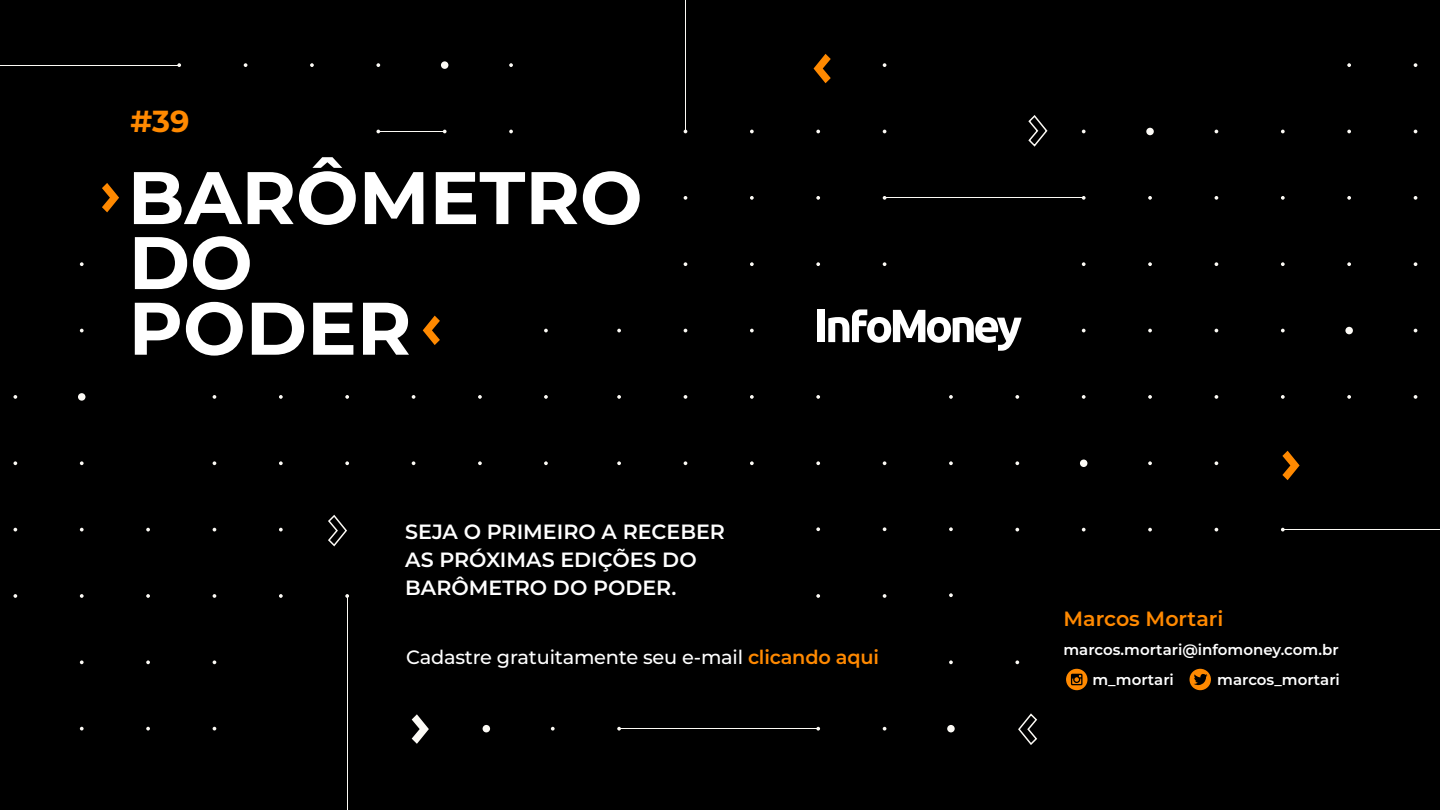
<style>
.page{position:relative;width:1440px;height:810px;background:#000}
.page>*{position:absolute;margin:0;border:0;box-sizing:border-box;transform-origin:0 0}
.t1{font:700 74.25px/65.2px "Montserrat";color:#fff}
.t2{font:700 30.45px "Montserrat";color:#ff8900}
.t3{font:600 20.7px/27.8px "Montserrat";color:#fff}
.t4{font:600 20.7px "Montserrat";color:#ff8900}
.t5{font:500 19.35px "Montserrat";letter-spacing:-.01em;color:#fff}
.t6{font:600 15px/30.2px "Montserrat";color:#fff}
.s1{font-weight:600;color:#ff8900}
</style>
<div class="page">
<hr style="left:685px;top:0;width:1px;height:131px;background:#fcfaf5">
<hr style="left:347px;top:596px;width:1px;height:214px;background:#fcfaf5">
<hr style="left:1283px;top:529px;width:157px;height:1px;background:#fcfaf5">
<hr style="left:884px;top:197px;width:199px;height:1px;background:#fcfaf5">
<hr style="left:0;top:65px;width:179px;height:1px;background:#fcfaf5">
<hr style="left:619px;top:728px;width:199px;height:1px;background:#fcfaf5">
<hr style="left:378px;top:131px;width:67px;height:1px;background:#fcfaf5">
<svg style="left:816px;top:130px;width:4px;height:3px"></svg>
<svg style="left:883px;top:63px;width:3px;height:4px"></svg>
<div style="left:1146px;top:128px;width:8px;height:7px;background:#fcfaf5;border-radius:50%"></div>
<svg style="left:1214px;top:130px;width:4px;height:3px"></svg>
<svg style="left:1347px;top:130px;width:4px;height:3px"></svg>
<svg style="left:1413px;top:130px;width:4px;height:3px"></svg>
<svg style="left:1347px;top:63px;width:4px;height:4px"></svg>
<svg style="left:1413px;top:63px;width:4px;height:4px"></svg>
<svg style="left:816px;top:196px;width:4px;height:4px"></svg>
<svg style="left:1148px;top:196px;width:4px;height:4px"></svg>
<svg style="left:1214px;top:196px;width:4px;height:4px"></svg>
<svg style="left:1281px;top:196px;width:3px;height:4px"></svg>
<svg style="left:1347px;top:196px;width:4px;height:4px"></svg>
<svg style="left:1413px;top:196px;width:4px;height:4px"></svg>
<svg style="left:816px;top:262px;width:4px;height:4px"></svg>
<svg style="left:883px;top:262px;width:3px;height:4px"></svg>
<svg style="left:1082px;top:262px;width:3px;height:4px"></svg>
<svg style="left:1148px;top:262px;width:4px;height:4px"></svg>
<svg style="left:1214px;top:262px;width:4px;height:4px"></svg>
<svg style="left:1281px;top:262px;width:3px;height:4px"></svg>
<svg style="left:1347px;top:262px;width:4px;height:4px"></svg>
<svg style="left:1413px;top:262px;width:4px;height:4px"></svg>
<svg style="left:1148px;top:329px;width:4px;height:3px"></svg>
<svg style="left:1214px;top:329px;width:4px;height:3px"></svg>
<div style="left:1345px;top:327px;width:8px;height:7px;background:#fcfaf5;border-radius:50%"></div>
<svg style="left:1413px;top:329px;width:4px;height:3px"></svg>
<svg style="left:816px;top:395px;width:4px;height:4px"></svg>
<svg style="left:949px;top:395px;width:4px;height:4px"></svg>
<svg style="left:1015px;top:395px;width:4px;height:4px"></svg>
<svg style="left:1082px;top:395px;width:3px;height:4px"></svg>
<svg style="left:1148px;top:395px;width:4px;height:4px"></svg>
<svg style="left:1214px;top:395px;width:4px;height:4px"></svg>
<svg style="left:1281px;top:395px;width:3px;height:4px"></svg>
<svg style="left:1347px;top:395px;width:4px;height:4px"></svg>
<svg style="left:1413px;top:395px;width:4px;height:4px"></svg>
<svg style="left:816px;top:461px;width:4px;height:4px"></svg>
<svg style="left:883px;top:461px;width:3px;height:4px"></svg>
<svg style="left:949px;top:461px;width:4px;height:4px"></svg>
<svg style="left:1015px;top:461px;width:4px;height:4px"></svg>
<div style="left:1080px;top:460px;width:7px;height:7px;background:#fcfaf5;border-radius:50%"></div>
<svg style="left:1148px;top:461px;width:4px;height:4px"></svg>
<svg style="left:1214px;top:461px;width:4px;height:4px"></svg>
<svg style="left:1015px;top:528px;width:4px;height:3px"></svg>
<svg style="left:1148px;top:528px;width:4px;height:3px"></svg>
<svg style="left:1214px;top:528px;width:4px;height:3px"></svg>
<svg style="left:816px;top:594px;width:4px;height:4px"></svg>
<svg style="left:883px;top:594px;width:3px;height:4px"></svg>
<svg style="left:949px;top:660px;width:4px;height:4px"></svg>
<svg style="left:1015px;top:660px;width:4px;height:4px"></svg>
<svg style="left:816px;top:727px;width:4px;height:4px"></svg>
<svg style="left:750px;top:130px;width:4px;height:3px"></svg>
<svg style="left:750px;top:196px;width:4px;height:4px"></svg>
<svg style="left:750px;top:262px;width:4px;height:4px"></svg>
<svg style="left:750px;top:329px;width:4px;height:3px"></svg>
<svg style="left:750px;top:395px;width:4px;height:4px"></svg>
<svg style="left:750px;top:461px;width:4px;height:4px"></svg>
<svg style="left:617px;top:727px;width:4px;height:4px"></svg>
<svg style="left:551px;top:727px;width:4px;height:4px"></svg>
<svg style="left:683px;top:196px;width:4px;height:4px"></svg>
<svg style="left:683px;top:262px;width:4px;height:4px"></svg>
<svg style="left:683px;top:329px;width:4px;height:3px"></svg>
<svg style="left:683px;top:395px;width:4px;height:4px"></svg>
<svg style="left:683px;top:461px;width:4px;height:4px"></svg>
<svg style="left:617px;top:461px;width:4px;height:4px"></svg>
<svg style="left:617px;top:395px;width:4px;height:4px"></svg>
<svg style="left:883px;top:727px;width:3px;height:4px"></svg>
<div style="left:947px;top:725px;width:8px;height:7px;background:#fcfaf5;border-radius:50%"></div>
<svg style="left:13px;top:395px;width:4px;height:4px"></svg>
<div style="left:78px;top:393px;width:7px;height:8px;background:#fcfaf5;border-radius:50%"></div>
<svg style="left:80px;top:329px;width:4px;height:3px"></svg>
<svg style="left:80px;top:262px;width:4px;height:4px"></svg>
<svg style="left:213px;top:395px;width:3px;height:4px"></svg>
<svg style="left:279px;top:395px;width:4px;height:4px"></svg>
<svg style="left:345px;top:395px;width:4px;height:4px"></svg>
<svg style="left:412px;top:395px;width:3px;height:4px"></svg>
<svg style="left:478px;top:395px;width:4px;height:4px"></svg>
<svg style="left:13px;top:461px;width:4px;height:4px"></svg>
<svg style="left:80px;top:461px;width:4px;height:4px"></svg>
<svg style="left:213px;top:461px;width:3px;height:4px"></svg>
<svg style="left:279px;top:461px;width:4px;height:4px"></svg>
<svg style="left:345px;top:461px;width:4px;height:4px"></svg>
<svg style="left:412px;top:461px;width:3px;height:4px"></svg>
<svg style="left:478px;top:461px;width:4px;height:4px"></svg>
<svg style="left:13px;top:528px;width:4px;height:3px"></svg>
<svg style="left:80px;top:528px;width:4px;height:3px"></svg>
<svg style="left:146px;top:528px;width:4px;height:3px"></svg>
<svg style="left:279px;top:528px;width:4px;height:3px"></svg>
<svg style="left:13px;top:594px;width:4px;height:4px"></svg>
<svg style="left:80px;top:594px;width:4px;height:4px"></svg>
<svg style="left:146px;top:594px;width:4px;height:4px"></svg>
<svg style="left:146px;top:660px;width:4px;height:4px"></svg>
<svg style="left:213px;top:594px;width:3px;height:4px"></svg>
<svg style="left:213px;top:660px;width:3px;height:4px"></svg>
<svg style="left:279px;top:594px;width:4px;height:4px"></svg>
<svg style="left:345px;top:594px;width:4px;height:4px"></svg>
<svg style="left:177px;top:63px;width:4px;height:4px"></svg>
<svg style="left:244px;top:63px;width:3px;height:4px"></svg>
<svg style="left:310px;top:63px;width:4px;height:4px"></svg>
<svg style="left:376px;top:63px;width:4px;height:4px"></svg>
<div style="left:441px;top:61px;width:7px;height:8px;background:#fcfaf5;border-radius:50%"></div>
<svg style="left:509px;top:63px;width:4px;height:4px"></svg>
<svg style="left:509px;top:130px;width:4px;height:3px"></svg>
<svg style="left:80px;top:660px;width:4px;height:4px"></svg>
<svg style="left:80px;top:727px;width:4px;height:4px"></svg>
<svg style="left:146px;top:727px;width:4px;height:4px"></svg>
<svg style="left:213px;top:727px;width:3px;height:4px"></svg>
<div style="left:818px;top:310px;width:7px;height:32px;background:#fff"></div>
<svg style="left:828px;top:309px;width:193px;height:42px"></svg>
<svg style="left:813px;top:54px;width:18px;height:29px"></svg>
<svg style="left:1282px;top:451px;width:17px;height:29px"></svg>
<svg style="left:102px;top:183px;width:17px;height:29px"></svg>
<svg style="left:1028px;top:115px;width:20px;height:32px"></svg>
<svg style="left:328px;top:514px;width:19px;height:33px"></svg>
<svg style="left:1018px;top:713px;width:20px;height:32px"></svg>
<svg style="left:423px;top:316px;width:17px;height:29px"></svg>
<svg style="left:544px;top:395px;width:4px;height:4px"></svg>
<svg style="left:544px;top:329px;width:4px;height:3px"></svg>
<svg style="left:544px;top:461px;width:4px;height:4px"></svg>
<svg style="left:617px;top:329px;width:4px;height:3px"></svg>
<svg style="left:816px;top:527px;width:4px;height:4px"></svg>
<svg style="left:883px;top:527px;width:3px;height:4px"></svg>
<svg style="left:949px;top:527px;width:4px;height:4px"></svg>
<svg style="left:412px;top:714px;width:17px;height:30px"></svg>
<div style="left:482px;top:725px;width:8px;height:7px;background:#fcfaf5;border-radius:50%"></div>
<svg style="left:949px;top:593px;width:4px;height:4px"></svg>
<svg style="left:1066px;top:669px;width:21px;height:21px"></svg>
<svg style="left:1071px;top:674px;width:11px;height:11px"></svg>
<div style="left:1189px;top:669px;width:22px;height:21px;background:#ff8900;border-radius:50%"></div>
<svg style="left:1194px;top:674px;width:13px;height:11px"></svg>
<h2 class="t2" style="left:130px;top:99px;width:61px">#39</h2>
<h1 class="t1" style="left:128px;top:161px;width:516px">BARÔMETRO<br>DO<br>PODER</h1>
<p class="t3" style="left:405px;top:517px;width:321px">SEJA O PRIMEIRO A RECEBER<br>AS PRÓXIMAS EDIÇÕES DO<br>BARÔMETRO DO PODER.</p>
<p class="t5" style="left:406px;top:644px;width:475px">Cadastre gratuitamente seu e-mail <span class="s1">clicando aqui</span></p>
<p class="t4" style="left:1063px;top:604px;width:161px">Marcos Mortari</p>
<p class="t6" style="left:1092px;top:634px;width:248px;text-indent:-29px">marcos.mortari@infomoney.com.br m_mortari</p>
<p class="t6" style="left:1217px;top:664px;width:124px">marcos_mortari</p>
</div>
